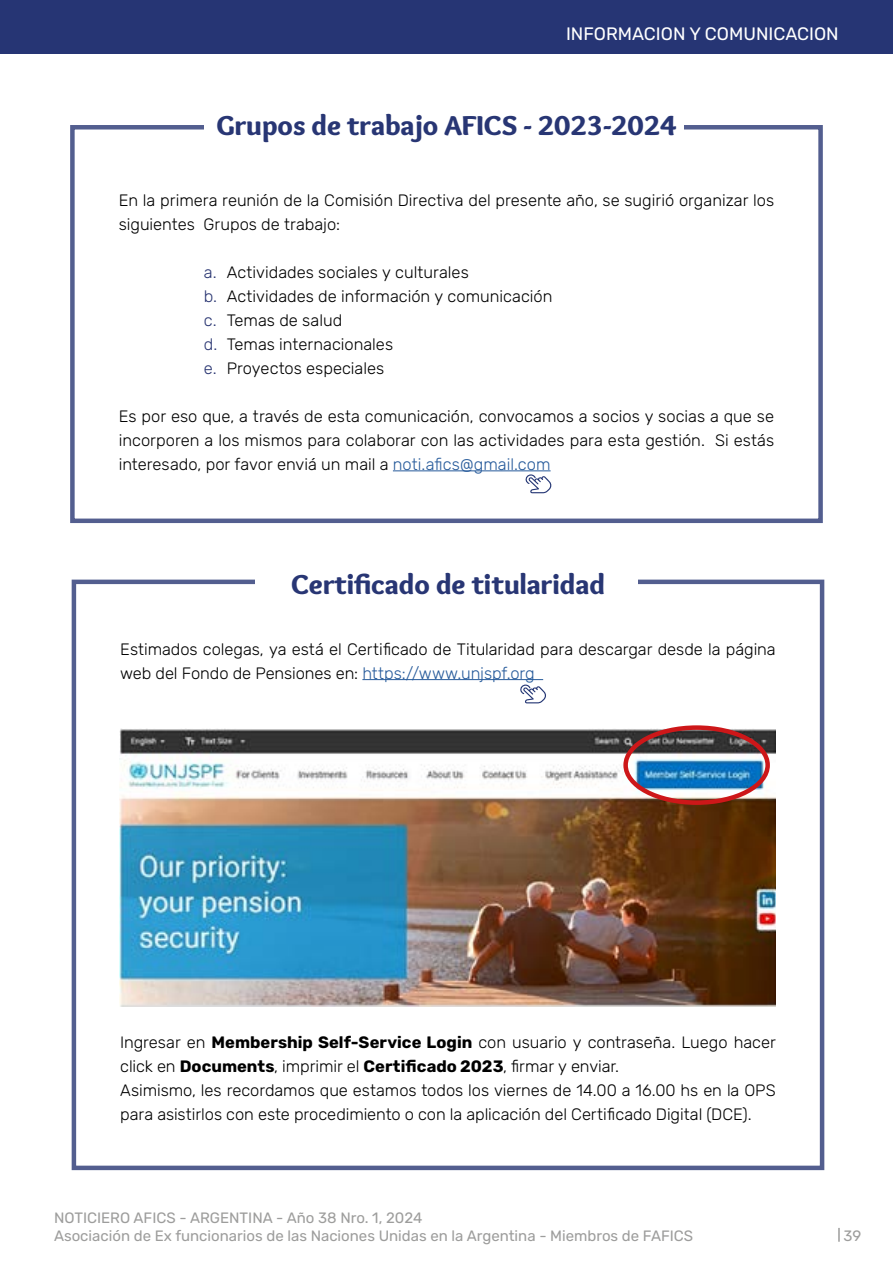
<style>
.page{position:relative;width:893px;height:1263px;background:#fff}
.page>*{position:absolute;margin:0;border:0;box-sizing:border-box;transform-origin:0 0}
.t1{font:900 28.5px "Overlock";color:#283674}
.t2{font:18px "Rubik";color:#fff}
.t3{font:300 16.5px/24px "Rubik";color:#000}
.t4{font:15px/18px "Rubik";color:#9d9d9c}
.s1{color:#2a3672}
.s2{color:#275b9b}
.s3{font-weight:700}
</style>
<div class="page">
<div style="left:0;top:0;width:893px;height:54px;background:#263574"></div>
<svg style="left:838px;top:1228px;width:2px;height:14px"></svg>
<hr style="left:362px;top:679px;width:181px;height:1px;background:#275b9b">
<div style="left:72px;top:580px;width:752px;height:590px;border:4px solid #283674"></div>
<div style="left:255px;top:573px;width:383px;height:36px;background:#fff"></div>
<img style="left:119px;top:729px;width:657px;height:277px">
<div style="left:623px;top:725px;width:147px;height:80px;border:4px solid #cd1719;border-radius:50%"></div>
<hr style="left:393px;top:470px;width:158px;height:1px;background:#275b9b">
<div style="left:70px;top:125px;width:753px;height:398px;border:4px solid #283674"></div>
<div style="left:205px;top:112px;width:479px;height:36px;background:#fff"></div>
<svg style="left:525px;top:474px;width:27px;height:19px"></svg>
<svg style="left:520px;top:684px;width:26px;height:19px"></svg>
<p class="t2" style="left:566px;top:23px;width:274px">INFORMACION Y COMUNICACION</p>
<h1 class="t1" style="left:216px;top:107px;width:462px">Grupos de trabajo AFICS - 2023-2024</h1>
<p class="t3" style="left:119px;top:189px;width:657px">En la primera reunión de la Comisión Directiva del presente año, se sugirió organizar los siguientes Grupos de trabajo:</p>
<p class="t3" style="left:204px;top:261px;width:350px"><span class="s1">a.</span> Actividades sociales y culturales<br><span class="s1">b.</span> Actividades de información y comunicación <span class="s1">c.</span> Temas de salud<br><span class="s1">d.</span> Temas internacionales<br><span class="s1">e.</span> Proyectos especiales</p>
<p class="t3" style="left:119px;top:405px;width:657px;text-align:justify">Es por eso que, a través de esta comunicación, convocamos a socios y socias a que se incorporen a los mismos para colaborar con las actividades para esta gestión. Si estás interesado, por favor enviá un mail a <span class="s2">noti.afics@gmail.com</span></p>
<h1 class="t1" style="left:291px;top:566px;width:315px">Certificado de titularidad</h1>
<p class="t3" style="left:120px;top:637px;width:657px">Estimados colegas, ya está el Certificado de Titularidad para descargar desde la página web del Fondo de Pensiones en: <span class="s2">https://www.unjspf.org</span></p>
<p class="t3" style="left:120px;top:1031px;width:657px">Ingresar en <span class="s3">Membership Self-Service Login</span> con usuario y contraseña. Luego hacer click en <span class="s3">Documents</span>, imprimir el <span class="s3">Certificado 2023</span>, firmar y enviar.<br>Asimismo, les recordamos que estamos todos los viernes de 14.00 a 16.00 hs en la OPS para asistirlos con este procedimiento o con la aplicación del Certificado Digital (DCE).</p>
<p class="t4" style="left:54px;top:1209px;width:641px">NOTICIERO AFICS - ARGENTINA - Año 38 Nro. 1, 2024<br>Asociación de Ex funcionarios de las Naciones Unidas en la Argentina - Miembros de FAFICS</p>
<p class="t4" style="left:843px;top:1227px;width:19px">39</p>
</div>
